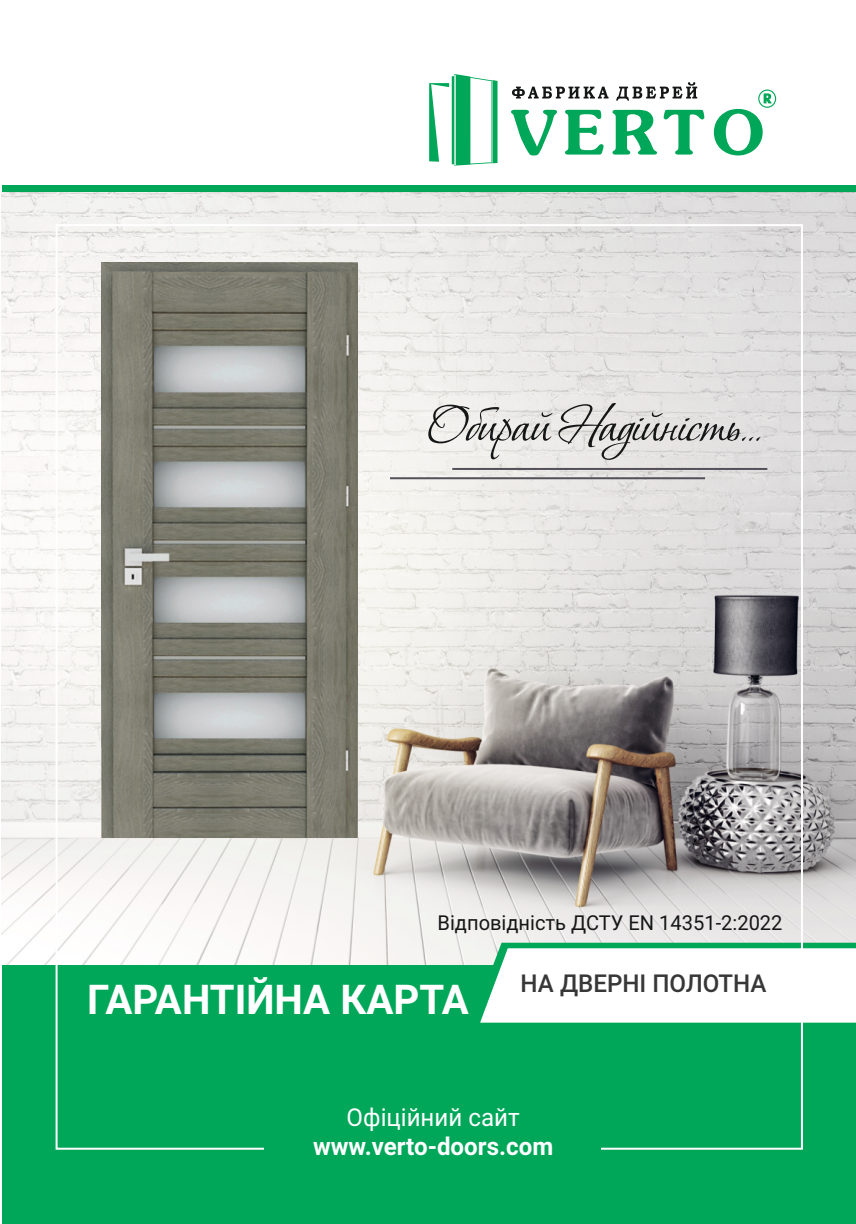
<style>
.page{position:relative;width:856px;height:1224px;background:#fff}
.page>*{position:absolute;margin:0;border:0;box-sizing:border-box;transform-origin:0 0}
.t1{font:700 41px "Roboto";color:#fff}
.t2{font:700 24.6px "Roboto";color:#fefeff}
.t3{font:500 24.6px "Roboto";color:#373737}
.t4{font:24.6px "Roboto";color:#fefeff}
.t5{font:20.6px "Roboto";color:#151616}
</style>
<div class="page">
<div style="left:2px;top:185px;width:854px;height:1039px;background:#00a759"></div>
<svg style="left:429px;top:74px;width:69px;height:92px"></svg>
<svg style="left:511px;top:82px;width:265px;height:73px"></svg>
<img style="left:2px;top:192px;width:854px;height:773px">
<svg style="left:428px;top:403px;width:333px;height:57px"></svg>
<hr style="left:452px;top:468px;width:315px;height:2px;background:#54505a">
<hr style="left:390px;top:477px;width:315px;height:2px;background:#54505a">
<svg style="left:473px;top:943px;width:383px;height:80px"></svg>
<img style="left:102px;top:263px;width:255px;height:574px">
<p class="t5" style="left:438px;top:915px;width:347px">Відповідність ДСТУ EN 14351-2:2022</p>
<h1 class="t1" style="left:87px;top:983px;width:383px">ГАРАНТІЙНА КАРТА</h1>
<p class="t3" style="left:521px;top:974px;width:248px">НА ДВЕРНІ ПОЛОТНА</p>
<p class="t4" style="left:347px;top:1107px;width:175px">Офіційний сайт</p>
<p class="t2" style="left:313px;top:1137px;width:242px">www.verto-doors.com</p>
</div>
